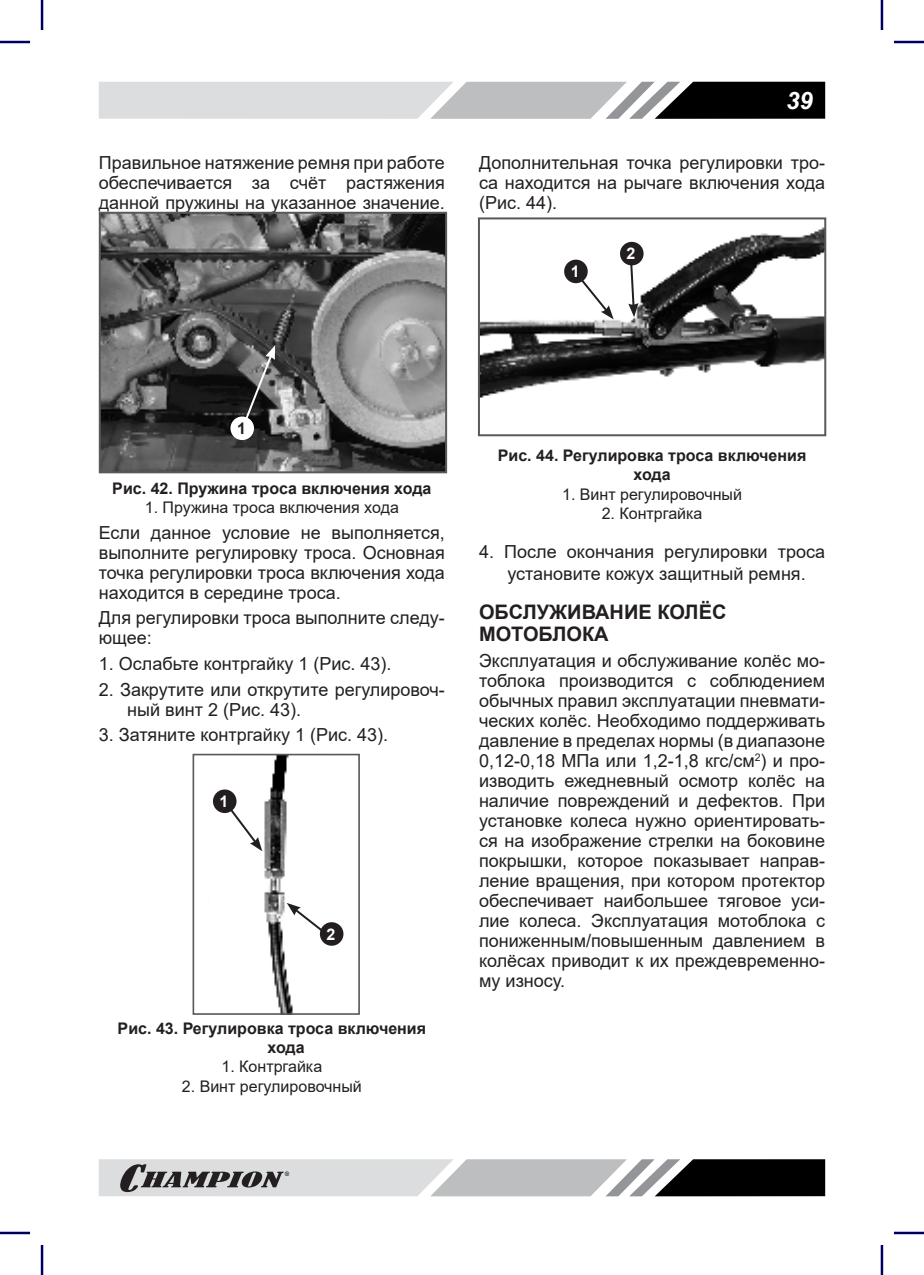
<style>
.page{position:relative;width:924px;height:1275px;background:#fff}
.page>*{position:absolute;margin:0;border:0;box-sizing:border-box;transform-origin:0 0}
.t1{font:italic 700 24px "Arial";color:#fff}
.t2{font:700 20px/22px "Arial";color:#231f20}
.t3{font:18px/20px "Arial";color:#231f20;text-align:justify}
.t4{font:700 16px/19.2px "Arial";color:#231f20}
.t5{font:16px "Arial";color:#231f20}
.t6{font:700 16px "Arial";color:#fff}
</style>
<div class="page">
<svg style="left:99px;top:82px;width:725px;height:37px;background:#a7a8a9"></svg>
<svg style="left:99px;top:1159px;width:725px;height:37px;background:#9c9d9e"></svg>
<img style="left:102px;top:215px;width:342px;height:255px">
<div style="left:99px;top:212px;width:348px;height:261px;border:2px solid #58595b"></div>
<svg style="left:240px;top:345px;width:35px;height:85px;background:#585858"></svg>
<div style="left:230px;top:416px;width:24px;height:24px;background:#fff;border-radius:50%"></div>
<img style="left:480px;top:228px;width:342px;height:170px">
<div style="left:477px;top:217px;width:348px;height:219px;border:2px solid #58595b"></div>
<svg style="left:575px;top:272px;width:38px;height:47px"></svg>
<svg style="left:628px;top:263px;width:10px;height:54px"></svg>
<div style="left:564px;top:260px;width:23px;height:23px;background:#231f20;border-radius:50%"></div>
<div style="left:619px;top:242px;width:24px;height:23px;background:#231f20;border-radius:50%"></div>
<img style="left:213px;top:756px;width:131px;height:255px">
<div style="left:192px;top:753px;width:168px;height:261px;border:2px solid #58595b"></div>
<svg style="left:225px;top:802px;width:37px;height:49px"></svg>
<div style="left:213px;top:789px;width:23px;height:24px;background:#231f20;border-radius:50%"></div>
<svg style="left:286px;top:903px;width:39px;height:30px"></svg>
<div style="left:320px;top:922px;width:23px;height:23px;background:#231f20;border-radius:50%"></div>
<hr style="left:0;top:41px;width:30px;height:2px;background:#0000ac">
<hr style="left:893px;top:41px;width:30px;height:2px;background:#0000ac">
<hr style="left:0;top:1231px;width:30px;height:3px;background:#0000ac">
<hr style="left:893px;top:1231px;width:30px;height:3px;background:#0000ac">
<hr style="left:41px;top:0;width:2px;height:30px;background:#0000ac">
<hr style="left:41px;top:1245px;width:2px;height:30px;background:#0000ac">
<hr style="left:880px;top:0;width:2px;height:30px;background:#0000ac">
<hr style="left:880px;top:1245px;width:2px;height:30px;background:#0000ac">
<hr style="left:0;top:42px;width:30px;height:1px;background:#000">
<hr style="left:893px;top:42px;width:30px;height:1px;background:#000">
<hr style="left:0;top:1232px;width:30px;height:1px;background:#000">
<hr style="left:893px;top:1232px;width:30px;height:1px;background:#000">
<hr style="left:42px;top:0;width:1px;height:30px;background:#000">
<hr style="left:42px;top:1245px;width:1px;height:30px;background:#000">
<hr style="left:881px;top:0;width:1px;height:30px;background:#000">
<hr style="left:881px;top:1245px;width:1px;height:30px;background:#000">
<p class="t3" style="left:99px;top:152px;width:347px">Правильное натяжение ремня при работе обеспечивается за счёт растяжения данной пружины на указанное значение.</p>
<h1 class="t1" style="left:785px;top:92px;width:28px">39</h1>
<p class="t3" style="left:479px;top:152px;width:347px">Дополнительная точка регулировки тро&shy;са находится на рычаге включения хода (Рис. 44).</p>
<p class="t6" style="left:570px;top:266px;width:10px">1</p>
<p class="t6" style="left:626px;top:248px;width:10px">2</p>
<p class="t4" style="left:237px;top:420px;width:10px">1</p>
<p class="t4" style="left:112px;top:479px;width:320px">Рис. 42. Пружина троса включения хода</p>
<p class="t5" style="left:145px;top:496px;width:255px">1. Пружина троса включения хода</p>
<p class="t3" style="left:99px;top:522px;width:347px">Если данное условие не выполняется, выполните регулировку троса. Основная точка регулировки троса включения хода находится в середине троса.</p>
<p class="t3" style="left:99px;top:608px;width:347px">Для регулировки троса выполните следу&shy;ющее:</p>
<p class="t3" style="left:99px;top:653px;width:294px">1. Ослабьте контргайку 1 (Рис. 43).</p>
<p class="t3" style="left:127px;top:679px;width:319px;text-indent:-28px">2. Закрутите или открутите регулировоч&shy;ный винт 2 (Рис. 43).</p>
<p class="t3" style="left:99px;top:725px;width:291px">3. Затяните контргайку 1 (Рис. 43).</p>
<p class="t6" style="left:219px;top:795px;width:10px">1</p>
<p class="t6" style="left:326px;top:928px;width:10px">2</p>
<p class="t4" style="left:267px;top:1018px;width:160px;text-indent:-150px">Рис. 43. Регулировка троса включения хода</p>
<p class="t5" style="left:221px;top:1055px;width:102px">1. Контргайка</p>
<p class="t5" style="left:182px;top:1075px;width:181px">2. Винт регулировочный</p>
<p class="t4" style="left:497px;top:446px;width:310px;text-align:center">Рис. 44. Регулировка троса включения хода</p>
<p class="t5" style="left:562px;top:483px;width:181px">1. Винт регулировочный</p>
<p class="t5" style="left:601px;top:502px;width:102px">2. Контргайка</p>
<p class="t3" style="left:479px;top:540px;width:347px;line-height:22px;text-align:center">4. После окончания регулировки троса установите кожух защитный ремня.</p>
<p class="t2" style="left:479px;top:601px;width:249px">ОБСЛУЖИВАНИЕ КОЛЁС<br>МОТОБЛОКА</p>
<p class="t3" style="left:479px;top:650px;width:347px">Эксплуатация и обслуживание колёс мо&shy;тоблока производится с соблюдением обычных правил эксплуатации пневмати&shy;ческих колёс. Необходимо поддерживать давление в пределах нормы (в диапазоне 0,12-0,18 МПа или 1,2-1,8 кгс/см<sup>2</sup>) и про&shy;изводить ежедневный осмотр колёс на наличие повреждений и дефектов. При установке колеса нужно ориентировать&shy;ся на изображение стрелки на боковине покрышки, которое показывает направ&shy;ление вращения, при котором протектор обеспечивает наибольшее тяговое уси&shy;лие колеса. Эксплуатация мотоблока с пониженным/повышенным давлением в колёсах приводит к их преждевременно&shy;му износу.</p>
</div>
